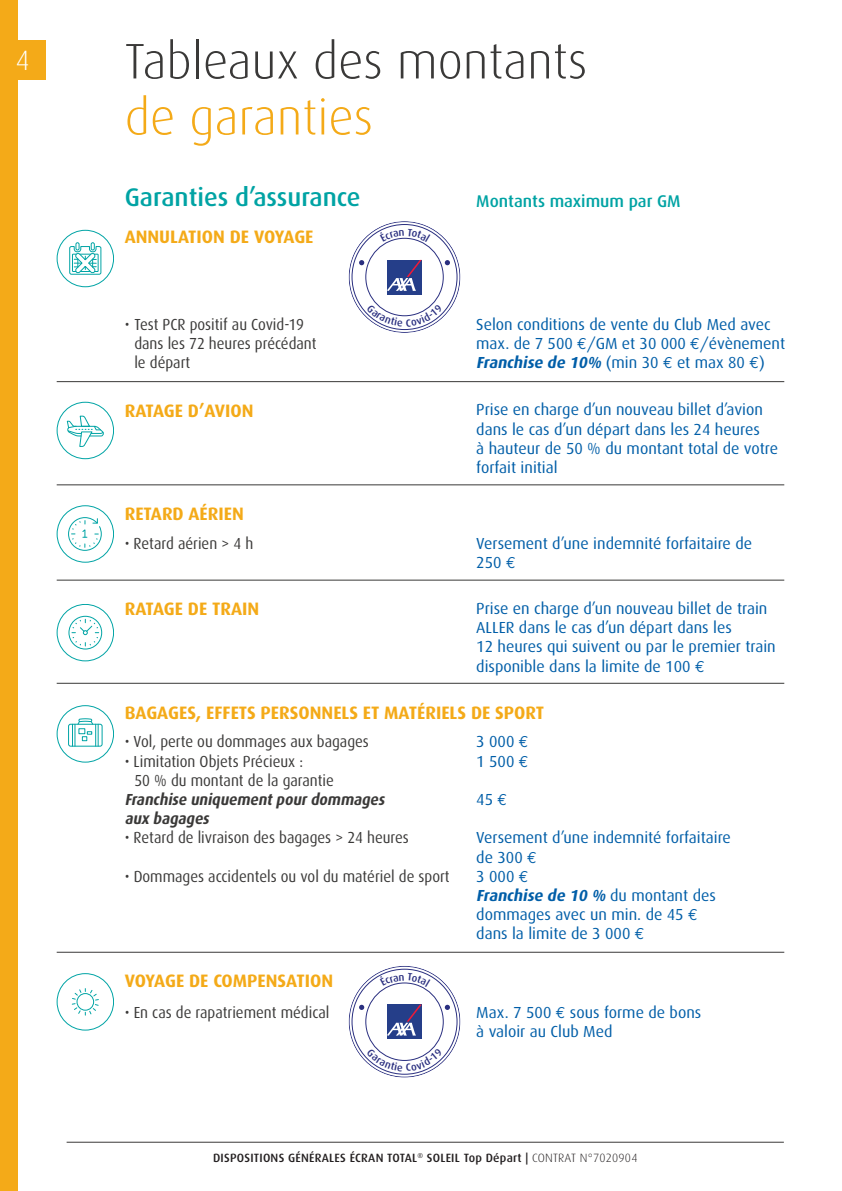
<style>
.page{position:relative;width:842px;height:1191px;background:#fff}
.page>*{position:absolute;margin:0;border:0;box-sizing:border-box;transform-origin:0 0}
.t1{font:300 50px "Dax";color:#3a3938}
.t2{font:300 50px "Dax";color:#f4aa18}
.t3{font:300 28px "Dax";color:#fff}
.t4{font:500 25.4px "Dax";color:#00a3a4}
.t5{font:700 18px "Dax";color:#f4aa18}
.t6{font:500 17px "Dax";color:#00a3a4}
.t7{font:16px/19.2px "Dax";color:#005ea8}
.t8{font:16px/19.2px "Dax";color:#3a3938;scale:.93 1}
.t9{font:italic 700 16px/19.2px "Dax";color:#3a3938;scale:.93 1}
.t10{font:500 12px "Dax";letter-spacing:.02em;color:#231f20}
.s1{font-family:"Euro Mono"}
.s2{font-weight:700;font-style:italic}
.s3{font-weight:300}
</style>
<div class="page">
<div style="left:0;top:0;width:17px;height:1191px;background:#f4aa18"></div>
<div style="left:0;top:40px;width:45px;height:39px;background:#f4aa18"></div>
<hr style="left:67px;top:1141px;width:717px;height:1px;background:#3a3938">
<hr style="left:57px;top:381px;width:727px;height:1px;background:#3a3938">
<hr style="left:57px;top:580px;width:727px;height:1px;background:#3a3938">
<hr style="left:57px;top:484px;width:727px;height:1px;background:#3a3938">
<hr style="left:57px;top:683px;width:727px;height:1px;background:#3a3938">
<hr style="left:57px;top:952px;width:727px;height:1px;background:#3a3938">
<div style="left:57px;top:230px;width:57px;height:57px;border:1px solid #00a4a5;border-radius:50%"></div>
<svg style="left:69px;top:242px;width:33px;height:33px"></svg>
<div style="left:57px;top:402px;width:57px;height:57px;border:1px solid #00a4a5;border-radius:50%"></div>
<svg style="left:67px;top:415px;width:37px;height:32px"></svg>
<div style="left:57px;top:505px;width:57px;height:57px;border:1px solid #00a4a5;border-radius:50%"></div>
<svg style="left:68px;top:517px;width:34px;height:34px"></svg>
<div style="left:57px;top:604px;width:57px;height:57px;border:1px solid #00a4a5;border-radius:50%"></div>
<div style="left:69px;top:616px;width:33px;height:33px;border:1px solid #00a4a5;border-radius:50%"></div>
<svg style="left:72px;top:619px;width:27px;height:27px"></svg>
<div style="left:57px;top:705px;width:57px;height:57px;border:1px solid #00a4a5;border-radius:50%"></div>
<div style="left:68px;top:724px;width:35px;height:22px;border:1px solid #00a4a5;border-radius:2px"></div>
<svg style="left:72px;top:718px;width:27px;height:28px"></svg>
<div style="left:57px;top:973px;width:57px;height:57px;border:1px solid #00a4a5;border-radius:50%"></div>
<svg style="left:71px;top:988px;width:28px;height:27px"></svg>
<svg style="left:351px;top:224px;width:107px;height:106px"></svg>
<svg style="left:351px;top:968px;width:107px;height:107px"></svg>
<h2 class="t3" style="left:16px;top:47px;width:16px">4</h2>
<h1 class="t1" style="left:125px;top:37px;width:464px">Tableaux des montants</h1>
<h1 class="t2" style="left:125px;top:93px;width:250px">de garanties</h1>
<h3 class="t4" style="left:125px;top:184px;width:237px">Garanties d’assurance</h3>
<p class="t5" style="left:125px;top:228px;width:190px">ANNULATION DE VOYAGE</p>
<p class="t6" style="left:476px;top:193px;width:206px">Montants maximum par GM</p>
<p class="t8" style="left:134px;top:315px;width:197px;text-indent:-10px">• Test PCR positif au Covid-19 dans les 72 heures précédant le départ</p>
<p class="t5" style="left:125px;top:402px;width:130px">RATAGE D’AVION</p>
<p class="t5" style="left:125px;top:505px;width:121px">RETARD AÉRIEN</p>
<p class="t8" style="left:125px;top:534px;width:140px">• Retard aérien &gt; 4 h</p>
<p class="t5" style="left:125px;top:600px;width:136px">RATAGE DE TRAIN</p>
<p class="t7" style="left:476px;top:315px;width:310px">Selon conditions de vente du Club Med avec max. de 7 500 <span class="s1">€</span>/GM et 30 000 <span class="s1">€</span>/évènement<br><span class="s2">Franchise de 10%</span> ( m i n 3 0 <span class="s1">€</span> e t m a x 8 0 <span class="s1">€</span> )</p>
<p class="t7" style="left:476px;top:401px;width:303px">Prise en charge d’un nouveau billet d’avion dans le cas d’un départ dans les 24 heures<br>à hauteur de 50 % du montant total de votre forfait initial</p>
<p class="t7" style="left:476px;top:534px;width:277px">Versement d’une indemnité forfaitaire de<br>250 <span class="s1">€</span></p>
<p class="t7" style="left:476px;top:599px;width:301px">Prise en charge d’un nouveau billet de train ALLER dans le cas d’un départ dans les<br>12 heures qui suivent ou par le premier train disponible dans la limite de 100 <span class="s1">€</span></p>
<p class="t5" style="left:125px;top:703px;width:421px">BAGAGES, EFFETS PERSONNELS ET MATÉRIELS DE SPORT</p>
<p class="t8" style="left:125px;top:733px;width:264px">• Vol, perte ou dommages aux bagages</p>
<p class="t8" style="left:134px;top:752px;width:216px;text-indent:-10px">• Limitation Objets Précieux :<br>50 % du montant de la garantie</p>
<p class="t9" style="left:125px;top:790px;width:284px">Franchise uniquement pour dommages aux bagages</p>
<p class="t8" style="left:125px;top:829px;width:307px">• Retard de livraison des bagages &gt; 24 heures</p>
<p class="t8" style="left:125px;top:867px;width:351px">• Dommages accidentels ou vol du matériel de sport</p>
<p class="t5" style="left:125px;top:972px;width:210px">VOYAGE DE COMPENSATION</p>
<p class="t8" style="left:125px;top:1004px;width:222px">• En cas de rapatriement médical</p>
<p class="t7" style="left:476px;top:733px;width:54px">3 000 <span class="s1">€<br></span>1 500 <span class="s1">€</span></p>
<p class="t7" style="left:476px;top:790px;width:32px">45 <span class="s1">€</span></p>
<p class="t7" style="left:476px;top:829px;width:256px">Versement d’une indemnité forfaitaire de 300 <span class="s1">€<br></span>3 000 <span class="s1">€<br></span><span class="s2">Franchise de 10 %</span> d u m o n ta n t d es dommages avec un min. de 45 <span class="s1">€ </span>dans la limite de 3 000 <span class="s1">€</span></p>
<p class="t7" style="left:476px;top:1004px;width:227px">Max. 7 500 <span class="s1">€</span> sous forme de bons à valoir au Club Med</p>
<p class="t10" style="left:213px;top:1152px;width:426px">DISPOSITIONS GÉNÉRALES ÉCRAN TOTAL<sup>®</sup> SOLEIL Top Départ | <span class="s3">CONTRAT N°7020904</span></p>
</div>
